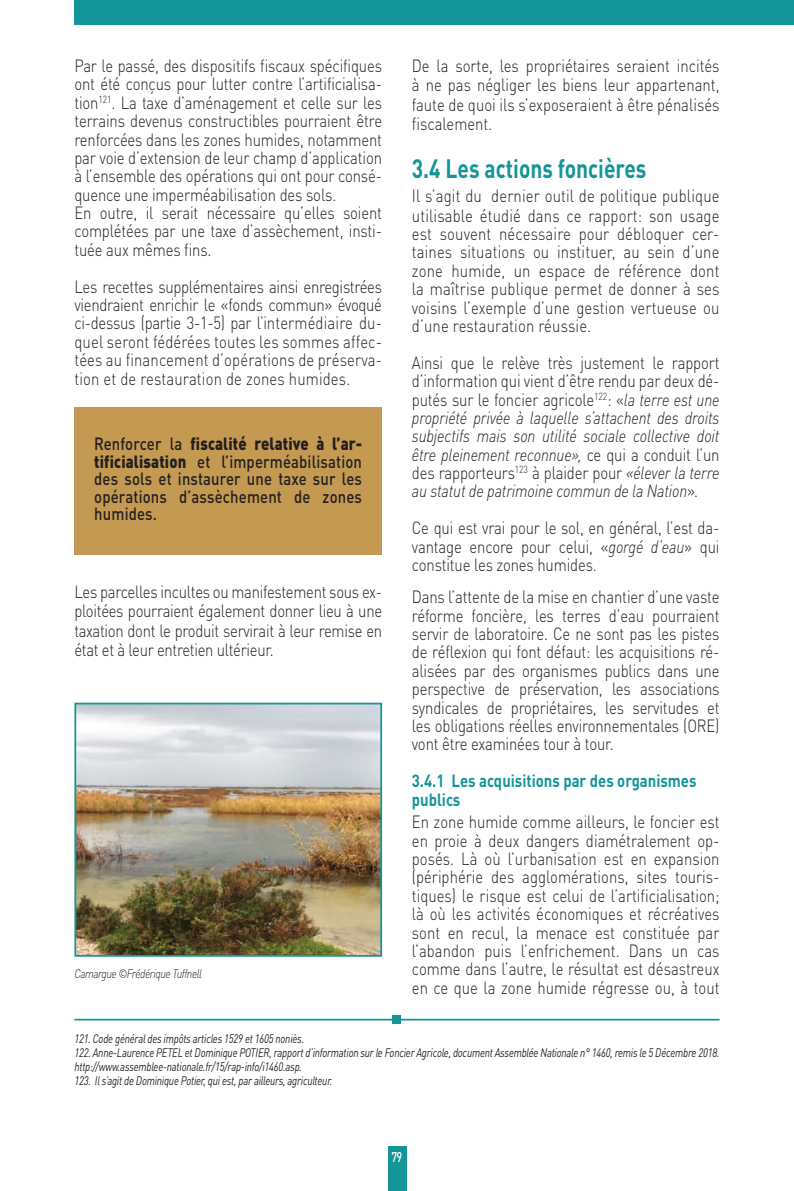
<style>
.page{position:relative;width:794px;height:1191px;background:#fff}
.page>*{position:absolute;margin:0;border:0;box-sizing:border-box;transform-origin:0 0}
.t1{font:700 26.25px "DIN Pro";color:#149597;scale:.8 1}
.t2{font:300 17.5px/18.4px "DIN Pro";letter-spacing:-.01em;color:#231f20;text-align:justify;scale:.85 1}
.t3{font:italic 300 17.5px/18.4px "DIN Pro";letter-spacing:-.01em;color:#231f20;text-align:justify;scale:.85 1}
.t4{font:500 17.5px/17.5px "DIN Pro";letter-spacing:.01em;color:#231f20;text-align:justify;scale:.85 1}
.t5{font:700 17.5px/18.4px "DIN Pro";color:#149597;scale:.85 1}
.t6{font:500 14px "DIN Pro";color:#fff;scale:.78 1}
.t7{font:italic 12.25px/14px "DIN Pro";letter-spacing:-.02em;color:#231f20;scale:.8 1}
.t8{font:italic 300 12.25px "DIN Pro";letter-spacing:-.04em;color:#231f20;scale:.85 1}
.s1{font-weight:900}
.s2{font-style:normal}
.s3{font-style:italic}
</style>
<div class="page">
<div style="left:74px;top:407px;width:308px;height:147px;background:#c49952"></div>
<div style="left:387px;top:1146px;width:19px;height:45px;background:#149597"></div>
<div style="left:74px;top:0;width:720px;height:25px;background:#149597"></div>
<hr style="left:74px;top:1018px;width:645px;height:2px;background:#149597">
<div style="left:393px;top:1015px;width:8px;height:8px;background:#149597"></div>
<img style="left:77px;top:705px;width:302px;height:248px">
<div style="left:74px;top:702px;width:308px;height:254px;border:2px solid #149597"></div>
<p class="t2" style="left:74px;top:55px;width:363px;text-align:left">Par le passé, des dispositifs fiscaux spécifiques ont été conçus pour lutter contre l’artificialisa&shy;tion<sup>121</sup>. La taxe d’aménagement et celle sur les terrains devenus constructibles pourraient être renforcées dans les zones humides, notamment par voie d’extension de leur champ d’application à l’ensemble des opérations qui ont pour consé&shy;quence une imperméabilisation des sols.<br>En outre, il serait nécessaire qu’elles soient complétées par une taxe d’assèchement, insti&shy;tuée aux mêmes fins.</p>
<p class="t2" style="left:74px;top:275px;width:363px">Les recettes supplémentaires ainsi enregistrées viendraient enrichir le «fonds commun» évoqué ci-dessus (partie 3-1-5) par l’intermédiaire du&shy;quel seront fédérées toutes les sommes affec&shy;tées au financement d’opérations de préserva&shy;tion et de restauration de zones humides.</p>
<p class="t4" style="left:94px;top:433px;width:316px">Renforcer la <span class="s1">fiscalité relative à l’ar&shy;tificialisation</span> et l’imperméabilisation des sols et instaurer une taxe sur les opérations d’assèchement de zones humides.</p>
<p class="t2" style="left:74px;top:580px;width:363px;line-height:19.2px">Les parcelles incultes ou manifestement sous ex&shy;ploitées pourraient également donner lieu à une taxation dont le produit servirait à leur remise en état et à leur entretien ultérieur.</p>
<p class="t8" style="left:74px;top:963px;width:152px">Camargue ©Frédérique Tuffnell</p>
<p class="t2" style="left:412px;top:55px;width:363px;line-height:19.2px">De la sorte, les propriétaires seraient incités à ne pas négliger les biens leur appartenant, faute de quoi ils s’exposeraient à être pénalisés fiscalement.</p>
<h1 class="t1" style="left:412px;top:146px;width:295px">3.4 Les actions foncières</h1>
<p class="t2" style="left:412px;top:185px;width:363px">Il s’agit du dernier outil de politique publique utilisable étudié dans ce rapport: son usage est souvent nécessaire pour débloquer cer&shy;taines situations ou instituer, au sein d’une zone humide, un espace de référence dont la maîtrise publique permet de donner à ses voisins l’exemple d’une gestion vertueuse ou d’une restauration réussie.</p>
<p class="t3" style="left:412px;top:352px;width:363px"><span class="s2">Ainsi que le relève très justement le rapport d’information qui vient d’être rendu par deux dé&shy;putés sur le foncier agricole</span><sup>122</sup><span class="s2">: «</span>la terre est une propriété privée à laquelle s’attachent des droits subjectifs mais son utilité sociale collective doit être pleinement reconnue», <span class="s2">ce qui a conduit l’un des rapporteurs</span><sup>123</sup> <span class="s2">à plaider pour</span> «élever la terre au statut de patrimoine commun de la Nation<span class="s2">».</span></p>
<p class="t2" style="left:412px;top:517px;width:363px">Ce qui est vrai pour le sol, en général, l’est da&shy;vantage encore pour celui, «<span class="s3">gorgé d’eau</span>» qui constitue les zones humides.</p>
<p class="t2" style="left:412px;top:586px;width:363px">Dans l’attente de la mise en chantier d’une vaste réforme foncière, les terres d’eau pourraient servir de laboratoire. Ce ne sont pas les pistes de réflexion qui font défaut: les acquisitions ré&shy;alisées par des organismes publics dans une perspective de préservation, les associations syndicales de propriétaires, les servitudes et les obligations réelles environnementales (ORE) vont être examinées tour à tour.</p>
<p class="t5" style="left:412px;top:769px;width:336px">3.4.1 Les acquisitions par des organismes publics</p>
<p class="t2" style="left:412px;top:811px;width:363px">En zone humide comme ailleurs, le foncier est en proie à deux dangers diamétralement op&shy;posés. Là où l’urbanisation est en expansion (périphérie des agglomérations, sites touris&shy;tiques) le risque est celui de l’artificialisation; là où les activités économiques et récréatives sont en recul, la menace est constituée par l’abandon puis l’enfrichement. Dans un cas comme dans l’autre, le résultat est désastreux en ce que la zone humide régresse ou, à tout</p>
<p class="t7" style="left:74px;top:1030px;width:808px">121. Code général des impôts articles 1529 et 1605 noniès.<br>122. Anne-Laurence PETEL et Dominique POTIER, rapport d’information sur le Foncier Agricole, document Assemblée Nationale n° 1460, remis le 5 Décembre 2018. http://www.assemblee-nationale.fr/15/rap-info/i1460.asp.<br>123. Il s’agit de Dominique Potier, qui est, par ailleurs, agriculteur.</p>
<p class="t6" style="left:391px;top:1145px;width:15px">79</p>
</div>
